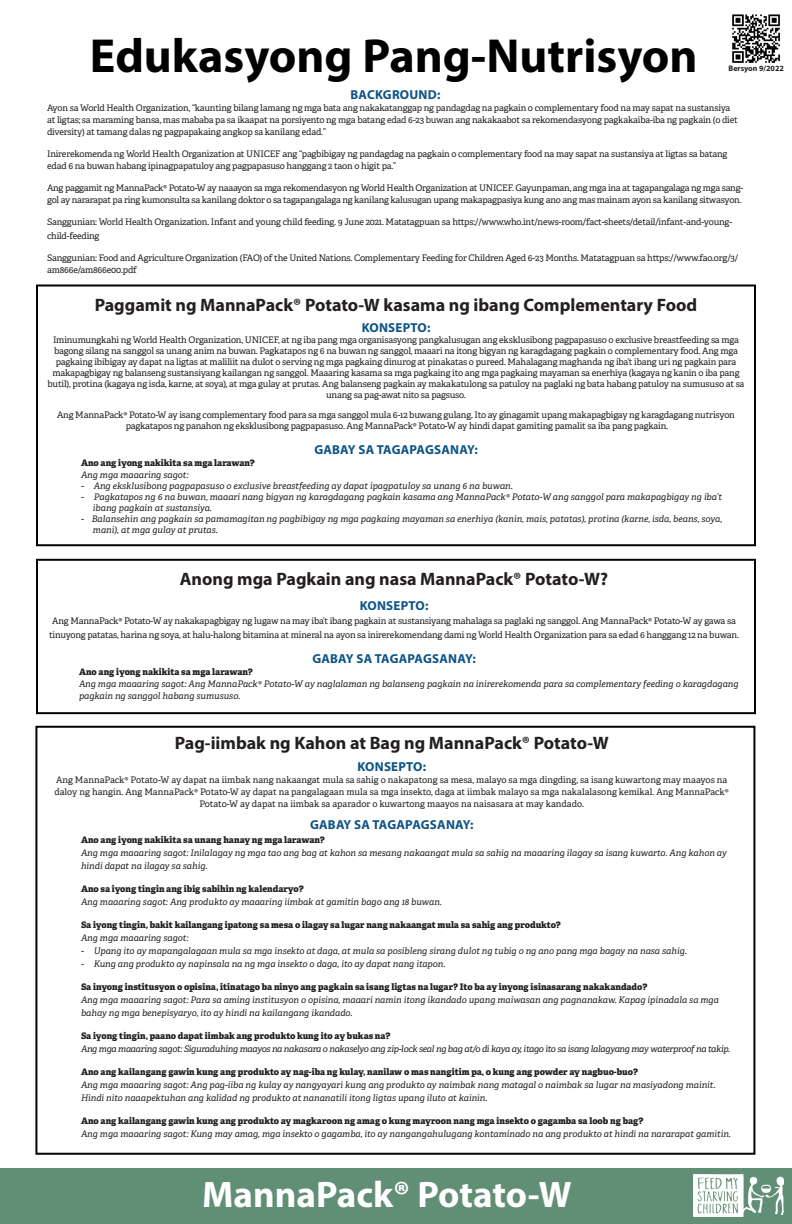
<style>
.page{position:relative;width:792px;height:1224px;background:#fff}
.page>*{position:absolute;margin:0;border:0;box-sizing:border-box;transform-origin:0 0}
.t1{font:700 48px "Myriad Pro";color:#000}
.t2{font:700 37px "Myriad Pro";color:#fff}
.t3{font:700 18px "Myriad Pro";color:#231f20}
.t4{font:700 13px "Myriad Pro";letter-spacing:.02em;color:#0d5387}
.t5{font:9px/12px "Adelle";letter-spacing:-.02em;color:#231f20}
.t6{font:italic 9px/13px "Adelle";color:#231f20}
.t7{font:800 9px "Adelle";color:#231f20}
.t8{font:9px/12px "Adelle";color:#231f20;text-align:center}
.t9{font:italic 9px "Adelle";letter-spacing:-.03em;color:#231f20}
.t10{font:700 8px "Myriad Pro";color:#231f20}
</style>
<div class="page">
<div style="left:36px;top:559px;width:720px;height:155px;border:2px solid #040503"></div>
<div style="left:36px;top:285px;width:720px;height:261px;border:2px solid #040503"></div>
<div style="left:35px;top:726px;width:720px;height:429px;border:2px solid #040503"></div>
<div style="left:1px;top:1169px;width:791px;height:55px;background:#618f75"></div>
<img style="left:694px;top:1175px;width:89px;height:41px">
<img style="left:732px;top:14px;width:48px;height:49px">
<p class="t1" style="left:90px;top:25px;width:609px">Edukasyong Pang-Nutrisyon</p>
<p class="t4" style="left:351px;top:86px;width:91px">BACKGROUND:</p>
<p class="t5" style="left:47px;top:102px;width:692px">Ayon sa World Health Organization, “kaunting bilang lamang ng mga bata ang nakakatanggap ng pandagdag na pagkain o complementary food na may sapat na sustansiya at ligtas; sa maraming bansa, mas mababa pa sa ikaapat na porsiyento ng mga batang edad 6-23 buwan ang nakakaabot sa rekomendasyong pagkakaiba-iba ng pagkain (o diet diversity) at tamang dalas ng pagpapakaing angkop sa kanilang edad.”</p>
<p class="t5" style="left:47px;top:148px;width:682px">Inirerekomenda ng World Health Organization at UNICEF ang “pagbibigay ng pandagdag na pagkain o complementary food na may sapat na sustansiya at ligtas sa batang edad 6 na buwan habang ipinagpapatuloy ang pagpapasuso hanggang 2 taon o higit pa.”</p>
<p class="t5" style="left:47px;top:182px;width:698px">Ang paggamit ng MannaPack® Potato-W ay naaayon sa mga rekomendasyon ng World Health Organization at UNICEF. Gayunpaman, ang mga ina at tagapangalaga ng mga sang&shy;gol ay nararapat pa ring kumonsulta sa kanilang doktor o sa tagapangalaga ng kanilang kalusugan upang makapagpasiya kung ano ang mas mainam ayon sa kanilang sitwasyon.</p>
<p class="t5" style="left:47px;top:215px;width:687px;line-height:14px">Sanggunian: World Health Organization. Infant and young child feeding. 9 June 2021. Matatagpuan sa https://www.who.int/news-room/fact-sheets/detail/infant-and-young&shy;child-feeding</p>
<p class="t5" style="left:47px;top:252px;width:692px">Sanggunian: Food and Agriculture Organization (FAO) of the United Nations. Complementary Feeding for Children Aged 6-23 Months. Matatagpuan sa https://www.fao.org/3/ am866e/am866e00.pdf</p>
<p class="t3" style="left:95px;top:293px;width:604px">Paggamit ng MannaPack® Potato-W kasama ng ibang Complementary Food</p>
<p class="t4" style="left:362px;top:319px;width:70px">KONSEPTO:</p>
<p class="t5" style="left:48px;top:334px;width:698px;line-height:11px;text-align:center">Iminumungkahi ng World Health Organization, UNICEF, at ng iba pang mga organisasyong pangkalusugan ang eksklusibong pagpapasuso o exclusive breastfeeding sa mga bagong silang na sanggol sa unang anim na buwan. Pagkatapos ng 6 na buwan ng sanggol, maaari na itong bigyan ng karagdagang pagkain o complementary food. Ang mga pagkaing ibibigay ay dapat na ligtas at maliliit na dulot o serving ng mga pagkaing dinurog at pinakatas o pureed. Mahalagang maghanda ng iba’t ibang uri ng pagkain para makapagbigay ng balanseng sustansiyang kailangan ng sanggol. Maaaring kasama sa mga pagkaing ito ang mga pagkaing mayaman sa enerhiya (kagaya ng kanin o iba pang butil), protina (kagaya ng isda, karne, at soya), at mga gulay at prutas. Ang balanseng pagkain ay makakatulong sa patuloy na paglaki ng bata habang patuloy na sumususo at sa unang sa pag-awat nito sa pagsuso.</p>
<p class="t5" style="left:57px;top:408px;width:679px">Ang MannaPack® Potato-W ay isang complementary food para sa mga sanggol mula 6-12 buwang gulang. Ito ay ginagamit upang makapagbigay ng karagdagang nutrisyon</p>
<p class="t5" style="left:126px;top:419px;width:544px">pagkatapos ng panahon ng eksklusibong pagpapasuso. Ang MannaPack® Potato-W ay hindi dapat gamiting pamalit sa iba pang pagkain.</p>
<p class="t4" style="left:314px;top:441px;width:165px">GABAY SA TAGAPAGSANAY:</p>
<p class="t7" style="left:81px;top:456px;width:175px">Ano ang iyong nakikita sa mga larawan?</p>
<p class="t6" style="left:81px;top:468px;width:109px">Ang mga maaaring sagot:</p>
<p class="t6" style="left:81px;top:479px;width:433px">- Ang eksklusibong pagpapasuso o exclusive breastfeeding ay dapat ipagpatuloy sa unang 6 na buwan.</p>
<p class="t6" style="left:93px;top:491px;width:631px;line-height:11px;text-indent:-12px">- Pagkatapos ng 6 na buwan, maaari nang bigyan ng karagdagang pagkain kasama ang MannaPack® Potato-W ang sanggol para makapagbigay ng iba’t ibang pagkain at sustansiya.</p>
<p class="t6" style="left:93px;top:513px;width:631px;line-height:11px;text-indent:-12px">- Balansehin ang pagkain sa pamamagitan ng pagbibigay ng mga pagkaing mayaman sa enerhiya (kanin, mais, patatas), protina (karne, isda, beans, soya, mani), at mga gulay at prutas.</p>
<p class="t3" style="left:180px;top:567px;width:430px">Anong mga Pagkain ang nasa MannaPack® Potato-W?</p>
<p class="t4" style="left:360px;top:597px;width:70px">KONSEPTO:</p>
<p class="t5" style="left:49px;top:614px;width:691px;line-height:14px;text-align:center">Ang MannaPack® Potato-W ay nakakapagbigay ng lugaw na may iba’t ibang pagkain at sustansiyang mahalaga sa paglaki ng sanggol. Ang MannaPack® Potato-W ay gawa sa tinuyong patatas, harina ng soya, at halu-halong bitamina at mineral na ayon sa inirerekomendang dami ng World Health Organization para sa edad 6 hanggang 12 na buwan.</p>
<p class="t4" style="left:312px;top:650px;width:165px">GABAY SA TAGAPAGSANAY:</p>
<p class="t7" style="left:79px;top:666px;width:175px">Ano ang iyong nakikita sa mga larawan?</p>
<p class="t6" style="left:79px;top:677px;width:661px">Ang mga maaaring sagot: Ang MannaPack® Potato-W ay naglalaman ng balanseng pagkain na inirerekomenda para sa complementary feeding o karagdagang</p>
<p class="t6" style="left:79px;top:689px;width:163px">pagkain ng sanggol habang sumususo.</p>
<p class="t10" style="left:729px;top:63px;width:57px">Bersyon 9/2022</p>
<p class="t3" style="left:175px;top:732px;width:435px">Pag-iimbak ng Kahon at Bag ng MannaPack® Potato-W</p>
<p class="t4" style="left:357px;top:758px;width:70px">KONSEPTO:</p>
<p class="t8" style="left:54px;top:774px;width:676px">Ang MannaPack® Potato-W ay dapat na iimbak nang nakaangat mula sa sahig o nakapatong sa mesa, malayo sa mga dingding, sa isang kuwartong may maayos na daloy ng hangin. Ang MannaPack® Potato-W ay dapat na pangalagaan mula sa mga insekto, daga at iimbak malayo sa mga nakalalasong kemikal. Ang MannaPack®<br>Potato-W ay dapat na iimbak sa aparador o kuwartong maayos na naisasara at may kandado.</p>
<p class="t4" style="left:310px;top:816px;width:165px">GABAY SA TAGAPAGSANAY:</p>
<p class="t7" style="left:81px;top:834px;width:245px">Ano ang iyong nakikita sa unang hanay ng mga larawan?</p>
<p class="t6" style="left:81px;top:847px;width:647px">Ang mga maaaring sagot: Inilalagay ng mga tao ang bag at kahon sa mesang nakaangat mula sa sahig na maaaring ilagay sa isang kuwarto. Ang kahon ay hindi dapat na ilagay sa sahig.</p>
<p class="t7" style="left:81px;top:883px;width:224px">Ano sa iyong tingin ang ibig sabihin ng kalendaryo?</p>
<p class="t6" style="left:81px;top:896px;width:363px">Ang maaaring sagot: Ang produkto ay maaaring iimbak at gamitin bago ang 18 buwan.</p>
<p class="t7" style="left:81px;top:919px;width:481px">Sa iyong tingin, bakit kailangang ipatong sa mesa o ilagay sa lugar nang nakaangat mula sa sahig ang produkto?</p>
<p class="t6" style="left:81px;top:932px;width:109px">Ang mga maaaring sagot:</p>
<p class="t6" style="left:81px;top:945px;width:607px">- Upang ito ay mapangalagaan mula sa mga insekto at daga, at mula sa posibleng sirang dulot ng tubig o ng ano pang mga bagay na nasa sahig.</p>
<p class="t6" style="left:81px;top:958px;width:366px">- Kung ang produkto ay napinsala na ng mga insekto o daga, ito ay dapat nang itapon.</p>
<p class="t7" style="left:81px;top:981px;width:568px">Sa inyong institusyon o opisina, itinatago ba ninyo ang pagkain sa isang ligtas na lugar? Ito ba ay inyong isinasarang nakakandado?</p>
<p class="t6" style="left:81px;top:994px;width:640px">Ang mga maaaring sagot: Para sa aming institusyon o opisina, maaari namin itong ikandado upang maiwasan ang pagnanakaw. Kapag ipinadala sa mga bahay ng mga benepisyaryo, ito ay hindi na kailangang ikandado.</p>
<p class="t7" style="left:81px;top:1030px;width:311px">Sa iyong tingin, paano dapat iimbak ang produkto kung ito ay bukas na?</p>
<p class="t9" style="left:81px;top:1044px;width:651px">Ang mga maaaring sagot: Siguraduhing maayos na nakasara o nakaselyo ang zip-lock seal ng bag at/o di kaya ay, itago ito sa isang lalagyang may waterproof na takip.</p>
<p class="t7" style="left:81px;top:1066px;width:559px">Ano ang kailangang gawin kung ang produkto ay nag-iba ng kulay, nanilaw o mas nangitim pa, o kung ang powder ay nagbuo-buo?</p>
<p class="t6" style="left:81px;top:1079px;width:636px">Ang mga maaaring sagot: Ang pag-iiba ng kulay ay nangyayari kung ang produkto ay naimbak nang matagal o naimbak sa lugar na masiyadong mainit.<br>Hindi nito naaapektuhan ang kalidad ng produkto at nananatili itong ligtas upang iluto at kainin.</p>
<p class="t7" style="left:81px;top:1115px;width:564px">Ano ang kailangang gawin kung ang produkto ay magkaroon ng amag o kung mayroon nang mga insekto o gagamba sa loob ng bag?</p>
<p class="t6" style="left:81px;top:1128px;width:652px">Ang mga maaaring sagot: Kung may amag, mga insekto o gagamba, ito ay nangangahulugang kontaminado na ang produkto at hindi na nararapat gamitin.</p>
<p class="t2" style="left:202px;top:1171px;width:371px">MannaPack® Potato-W</p>
</div>
